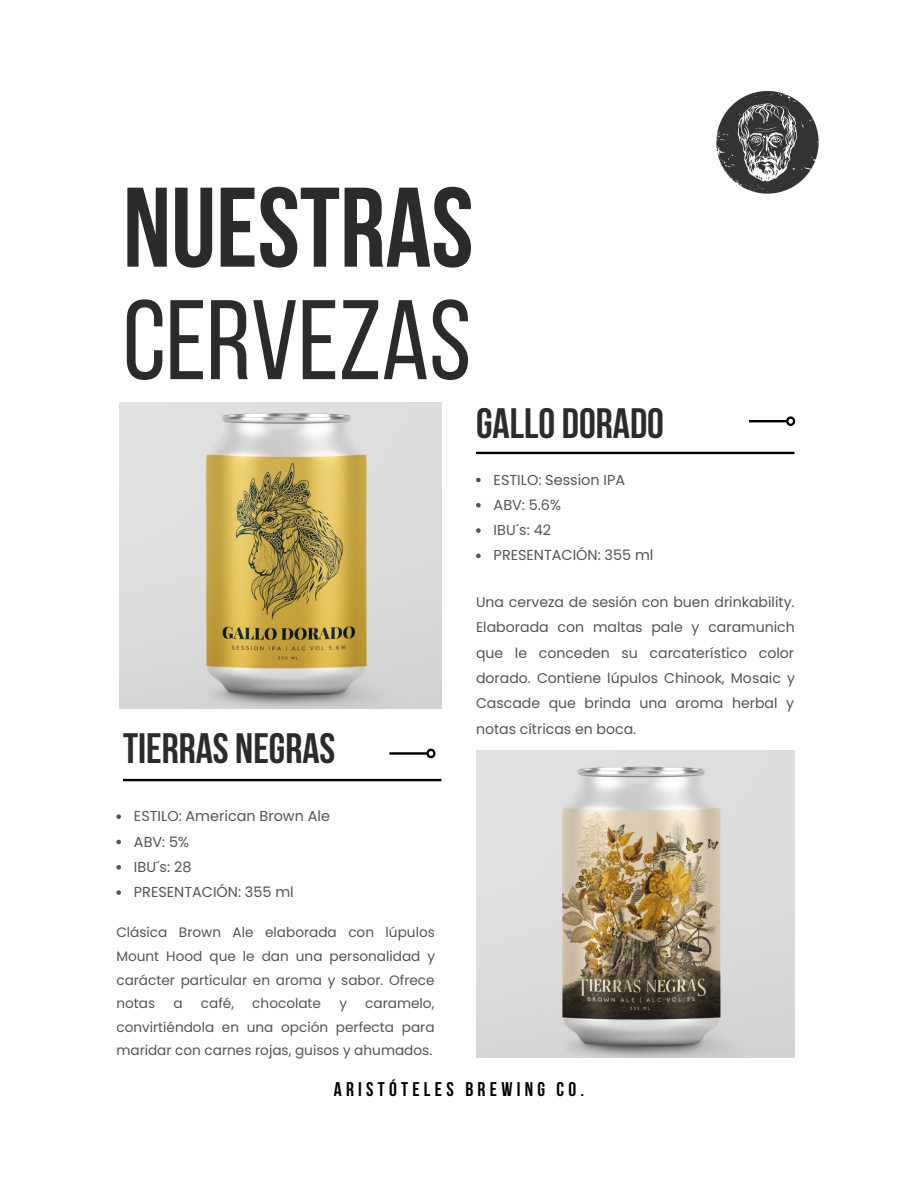
<style>
.page{position:relative;width:918px;height:1188px;background:#fff}
.page>*{position:absolute;margin:0;border:0;box-sizing:border-box;transform-origin:0 0}
.t1{font:700 112.95px "Bebas Neue";color:#2c2a2b}
.t2{font:112.95px "Bebas Neue";color:#2c2a2b}
.t3{font:700 42.3px "Bebas Neue";color:#2c2a2b}
.t4{font:700 19.8px "Bebas Neue";letter-spacing:.215em;color:#000}
.t5{font:14.4px/25.3px "Poppins";color:#545454}
.t6{font:14.1px/25.3px "Poppins";color:#545454;text-align:justify}
.t7{font:13.65px/23.7px "Poppins";color:#545454;text-align:justify}
</style>
<div class="page">
<hr style="left:123px;top:779px;width:318px;height:2px;background:#000">
<hr style="left:476px;top:452px;width:318px;height:2px;background:#000">
<hr style="left:749px;top:420px;width:38px;height:2px;background:#000">
<svg style="left:784px;top:416px;width:12px;height:10px"></svg>
<hr style="left:389px;top:752px;width:38px;height:3px;background:#000">
<svg style="left:425px;top:748px;width:11px;height:11px"></svg>
<img style="left:716px;top:92px;width:103px;height:102px">
<img style="left:120px;top:402px;width:322px;height:306px">
<img style="left:476px;top:751px;width:318px;height:307px">
<svg style="left:476px;top:478px;width:5px;height:4px"></svg>
<svg style="left:476px;top:503px;width:5px;height:5px"></svg>
<svg style="left:476px;top:528px;width:5px;height:5px"></svg>
<svg style="left:476px;top:554px;width:5px;height:4px"></svg>
<svg style="left:116px;top:814px;width:5px;height:5px"></svg>
<svg style="left:116px;top:840px;width:5px;height:4px"></svg>
<svg style="left:116px;top:865px;width:5px;height:5px"></svg>
<svg style="left:116px;top:890px;width:5px;height:5px"></svg>
<h1 class="t1" style="left:123px;top:182px;width:352px">NUESTRAS</h1>
<h1 class="t2" style="left:123px;top:294px;width:350px">CERVEZAS</h1>
<h2 class="t3" style="left:476px;top:406px;width:189px">GALLO DORADO</h2>
<h2 class="t3" style="left:123px;top:731px;width:214px">TIERRAS NEGRAS</h2>
<p class="t5" style="left:134px;top:804px;width:198px">ESTILO: American Brown Ale<br>ABV: 5%<br>IBU´s: 28<br>PRESENTACIÓN: 355 ml</p>
<p class="t7" style="left:116px;top:921px;width:320px">Clásica Brown Ale elaborada con lúpulos Mount Hood que le dan una personalidad y carácter particular en aroma y sabor. Ofrece notas</p>
<p class="t7" style="left:173px;top:992px;width:11px">a</p>
<p class="t7" style="left:201px;top:992px;width:35px">café,</p>
<p class="t7" style="left:252px;top:992px;width:70px">chocolate</p>
<p class="t7" style="left:339px;top:992px;width:9px">y</p>
<p class="t7" style="left:116px;top:992px;width:320px;text-indent:249px">caramelo, convirtiéndola en una opción perfecta para maridar con carnes rojas, guisos y ahumados.</p>
<p class="t5" style="left:494px;top:467px;width:161px">ESTILO: Session IPA<br>ABV: 5.6%<br>IBU´s: 42<br>PRESENTACIÓN: 355 ml</p>
<p class="t6" style="left:476px;top:589px;width:320px">Una cerveza de sesión con buen drinkability.<br>Elaborada con maltas pale y caramunich que le conceden su carcaterístico color dorado. Contiene lúpulos Chinook, Mosaic y Cascade que brinda una aroma herbal y notas cítricas en boca.</p>
<h3 class="t4" style="left:334px;top:1081px;width:252px">ARISTÓTELES BREWING CO.</h3>
</div>
